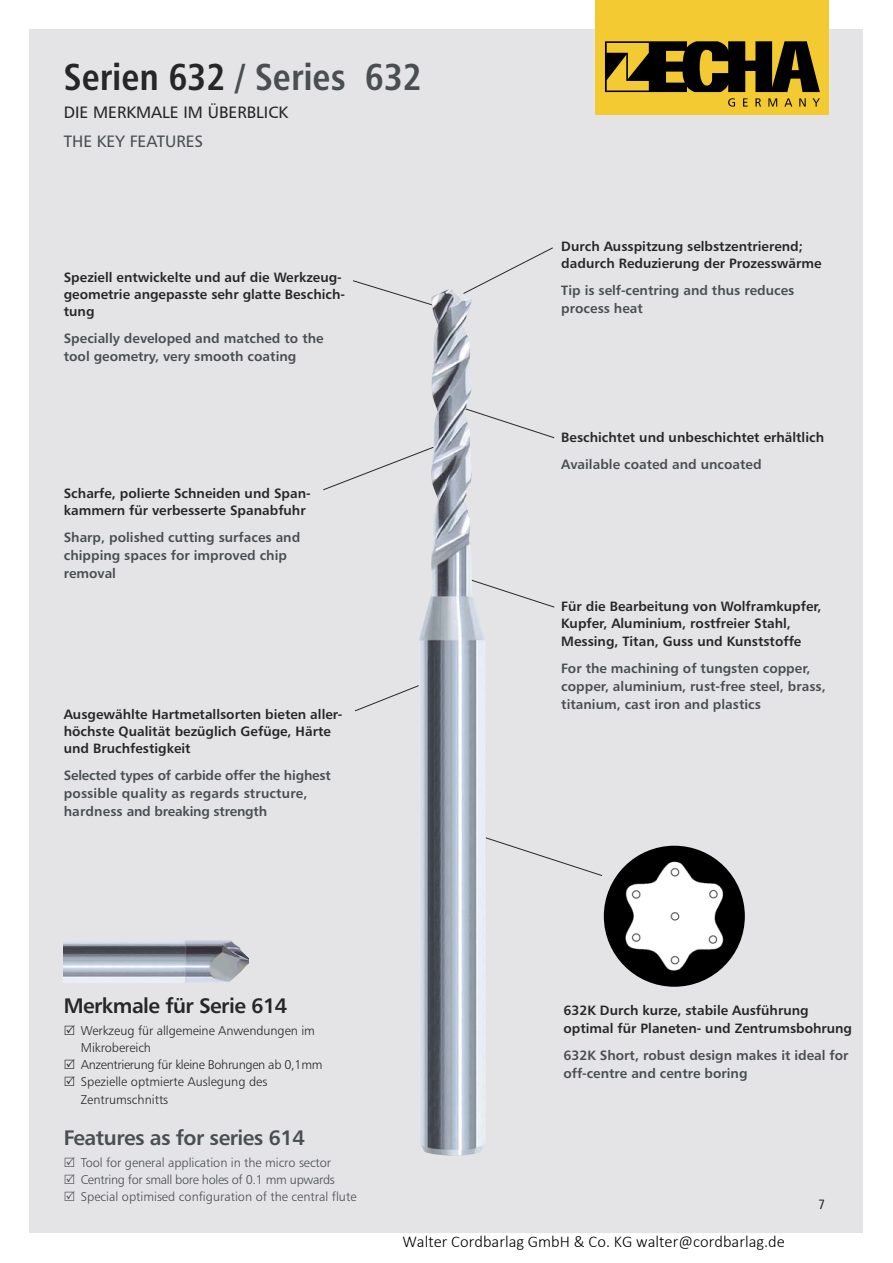
<style>
.page{position:relative;width:893px;height:1263px;background:#fff}
.page>*{position:absolute;margin:0;border:0;box-sizing:border-box;transform-origin:0 0}
.t1{font:37.5px "Humanist 777 BT Bold Condensed B";color:#4a4e51}
.t2{font:21px "Humanist 777 BT Bold B";letter-spacing:-.025em;color:#4a4e51}
.t3{font:21px "Humanist 777 BT Bold B";letter-spacing:-.025em;color:#272627}
.t4{font:300 16.5px "Calibri";color:#000}
.t5{font:16.5px "Humanist 777 BT Roman B";color:#272627}
.t6{font:16.5px "Humanist 777 BT Roman B";color:#4a4e51}
.t7{font:13.5px/17.2px "Humanist 777 BT Bold B";color:#272627}
.t8{font:13.5px/18px "Humanist 777 BT Bold B";color:#4a4e51}
.t9{font:13.5px "Humanist 777 BT Roman Condensed B";color:#272627}
.t10{font:12.75px/17.2px "Humanist 777 BT Light B";letter-spacing:-.005em;color:#272627}
.t11{font:12.75px/17.2px "Humanist 777 BT Light B";letter-spacing:-.005em;color:#4a4e51}
.s1{color:#272627}
</style>
<div class="page">
<div style="left:30px;top:30px;width:833px;height:1203px;background:#e4e4e7"></div>
<div style="left:595px;top:0;width:234px;height:115px;background:#f3ca32"></div>
<svg style="left:728px;top:98px;width:7px;height:9px"></svg>
<svg style="left:743px;top:98px;width:5px;height:9px"></svg>
<svg style="left:755px;top:98px;width:6px;height:9px"></svg>
<svg style="left:768px;top:98px;width:9px;height:9px"></svg>
<svg style="left:784px;top:98px;width:8px;height:9px"></svg>
<svg style="left:799px;top:98px;width:7px;height:9px"></svg>
<svg style="left:813px;top:98px;width:7px;height:9px"></svg>
<svg style="left:605px;top:41px;width:215px;height:51px"></svg>
<img style="left:64px;top:940px;width:184px;height:43px">
<svg style="left:353px;top:280px;width:65px;height:21px"></svg>
<svg style="left:473px;top:247px;width:80px;height:41px"></svg>
<svg style="left:485px;top:584px;width:70px;height:24px"></svg>
<svg style="left:323px;top:452px;width:95px;height:39px"></svg>
<svg style="left:485px;top:837px;width:118px;height:39px"></svg>
<svg style="left:355px;top:685px;width:63px;height:27px"></svg>
<svg style="left:485px;top:414px;width:70px;height:25px"></svg>
<img style="left:418px;top:288px;width:67px;height:868px">
<img style="left:604px;top:846px;width:141px;height:141px;border-radius:50%">
<h1 class="t1" style="left:64px;top:62px;width:360px"><span class="s1">Serien 632</span> / Series 632</h1>
<p class="t5" style="left:64px;top:106px;width:226px">DIE MERKMALE IM ÜBERBLICK</p>
<p class="t6" style="left:64px;top:134px;width:141px">THE KEY FEATURES</p>
<p class="t7" style="left:64px;top:269px;width:283px">Speziell entwickelte und auf die Werkzeug&shy;geometrie angepasste sehr glatte Beschich&shy;tung</p>
<p class="t8" style="left:64px;top:330px;width:261px">Specially developed and matched to the tool geometry, very smooth coating</p>
<p class="t7" style="left:64px;top:486px;width:248px">Scharfe, polierte Schneiden und Span&shy;kammern für verbesserte Spanabfuhr</p>
<p class="t8" style="left:64px;top:530px;width:238px">Sharp, polished cutting surfaces and chipping spaces for improved chip removal</p>
<p class="t7" style="left:64px;top:706px;width:280px">Ausgewählte Hartmetallsorten bieten aller&shy;höchste Qualität bezüglich Gefüge, Härte und Bruchfestigkeit</p>
<p class="t8" style="left:64px;top:767px;width:269px">Selected types of carbide offer the highest possible quality as regards structure, hardness and breaking strength</p>
<h2 class="t3" style="left:64px;top:997px;width:225px">Merkmale für Serie 614</h2>
<p class="t10" style="left:81px;top:1023px;width:243px">Werkzeug für allgemeine Anwendungen im<br>Mikrobereich<br>Anzentrierung für kleine Bohrungen ab 0,1mm<br>Spezielle optmierte Auslegung des<br>Zentrumschnitts</p>
<h2 class="t2" style="left:64px;top:1129px;width:243px">Features as for series 614</h2>
<p class="t11" style="left:81px;top:1155px;width:277px">Tool for general application in the micro sector<br>Centring for small bore holes of 0.1 mm upwards<br>Special optimised configuration of the central flute</p>
<p class="t7" style="left:561px;top:239px;width:262px">Durch Ausspitzung selbstzentrierend; dadurch Reduzierung der Prozesswärme</p>
<p class="t8" style="left:561px;top:282px;width:234px">Tip is self-centring and thus reduces process heat</p>
<p class="t7" style="left:561px;top:429px;width:264px">Beschichtet und unbeschichtet erhältlich</p>
<p class="t8" style="left:561px;top:456px;width:202px">Available coated and uncoated</p>
<p class="t7" style="left:561px;top:599px;width:262px">Für die Bearbeitung von Wolframkupfer,<br>Kupfer, Aluminium, rostfreier Stahl,<br>Messing, Titan, Guss und Kunststoffe</p>
<p class="t8" style="left:561px;top:660px;width:266px">For the machining of tungsten copper, copper, aluminium, rust-free steel, brass, titanium, cast iron and plastics</p>
<p class="t7" style="left:563px;top:1003px;width:290px">632K Durch kurze, stabile Ausführung optimal für Planeten- und Zentrumsbohrung</p>
<p class="t8" style="left:563px;top:1047px;width:287px">632K Short, robust design makes it ideal for off-centre and centre boring</p>
<p class="t9" style="left:819px;top:1199px;width:8px">7</p>
<p class="t4" style="left:402px;top:1231px;width:384px">Walter Cordbarlag GmbH &amp; Co. KG walter@cordbarlag.de</p>
</div>
